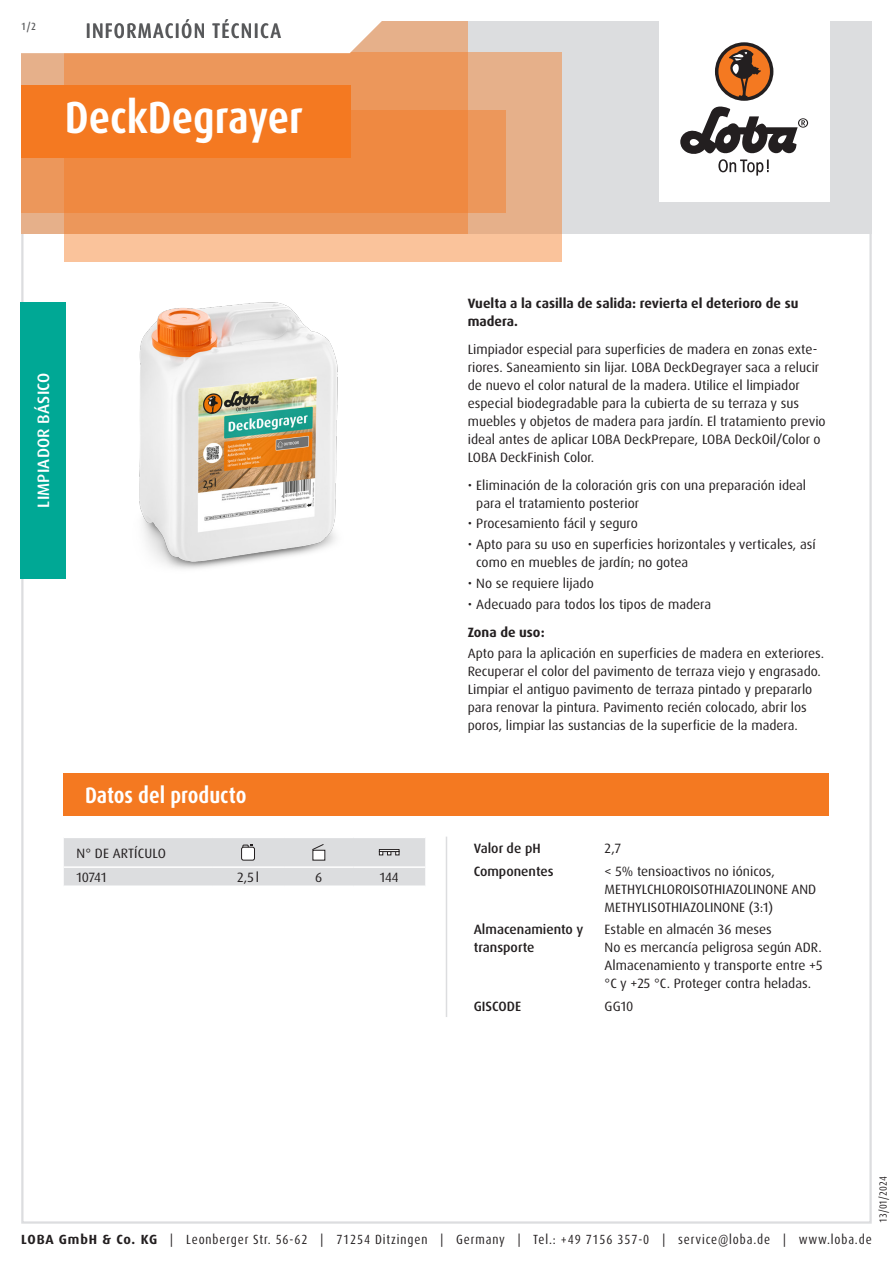
<style>
.page{position:relative;width:893px;height:1263px;background:#fff}
.page>*{position:absolute;margin:0;border:0;box-sizing:border-box;transform-origin:0 0}
.Produktname_weiss{font:700 condensed 45px "Dax Pro";color:#fff}
.Abschnitt{font:700 condensed 22.5px "Dax Pro";color:#fff}
.TI{font:500 condensed 21px "Dax Pro";letter-spacing:.06em;color:#57585a}
.Produktart_Reinigung-Pflege{font:500 16.5px "Dax Pro";letter-spacing:.01em;color:#fff}
.Text{font:13.5px/18px "Dax Pro";color:#231f20}
.Text_ohne_Silbentrennung{font:13.5px/18px "Dax Pro";color:#231f20}
.Text_Bold{font:700 13.5px/18px "Dax Pro";color:#231f20}
.Text_Medium{font:500 13.5px/18px "Dax Pro";color:#231f20}
.Text_Großbuchstaben{font:13.5px "Dax Pro";letter-spacing:.01em;color:#231f20}
.Text_zentriert{font:13.5px "Dax Pro";color:#231f20}
.t1{font:condensed 13.35px "Dax Pro";letter-spacing:.065em;color:#231f20}
.t2{font:condensed 10.5px "Dax Pro";color:#231f20}
.t3{font:500 condensed 10.5px "Dax Pro";color:#57585a}
.s1{font-weight:700;font-stretch:normal}
</style>
<div class="page">
<hr style="left:446px;top:837px;width:1px;height:180px;background:#dcdddf">
<svg style="left:64px;top:838px;width:361px;height:48px"></svg>
<div style="left:379px;top:849px;width:20px;height:3px;border:1px solid #231f20"></div>
<div style="left:64px;top:773px;width:765px;height:42px;background:#f47921"></div>
<img style="left:139px;top:302px;width:199px;height:267px">
<div style="left:20px;top:302px;width:46px;height:276px;background:#00a895"></div>
<div style="left:21px;top:21px;width:851px;height:213px;background:#dcdddf"></div>
<div style="left:659px;top:0;width:170px;height:202px;background:#fff"></div>
<svg style="left:680px;top:106px;width:128px;height:70px"></svg>
<div style="left:715px;top:42px;width:58px;height:59px;background:#231f20;border-radius:50%"></div>
<svg style="left:718px;top:45px;width:52px;height:52px"></svg>
<div style="left:64px;top:52px;width:497px;height:209px;background:linear-gradient(to right,#fec79f,#efb992)"></div>
<div style="left:21px;top:111px;width:485px;height:102px;background:#ec975b"></div>
<svg style="left:21px;top:21px;width:447px;height:213px"></svg>
<svg style="left:21px;top:21px;width:411px;height:34px"></svg>
<div style="left:21px;top:85px;width:330px;height:72px;background:#f47921"></div>
<p class="t3" style="left:21px;top:19px;width:16px">1/2</p>
<p class="TI" style="left:86px;top:17px;width:197px">INFORMACIÓN TÉCNICA</p>
<p class="Produktname_weiss" style="left:65px;top:89px;width:240px">DeckDegrayer</p>
<p class="Produktart_Reinigung-Pflege" style="left:33px;top:508px;width:136px;rotate:-90deg">LIMPIADOR BÁSICO</p>
<p class="Abschnitt" style="left:85px;top:781px;width:163px">Datos del producto</p>
<p class="Text_Großbuchstaben" style="left:77px;top:844px;width:91px">N° DE ARTÍCULO</p>
<p class="Text" style="left:77px;top:868px;width:31px">10741</p>
<p class="Text_zentriert" style="left:237px;top:868px;width:23px">2,5l</p>
<p class="Text_zentriert" style="left:315px;top:868px;width:9px">6</p>
<p class="Text_zentriert" style="left:380px;top:868px;width:20px">144</p>
<p class="Text_Bold" style="left:468px;top:295px;width:332px">Vuelta a la casilla de salida: revierta el deterioro de su madera.</p>
<p class="Text" style="left:468px;top:340px;width:359px">Limpiador especial para superficies de madera en zonas exte&shy;riores. Saneamiento sin lijar. LOBA DeckDegrayer saca a relucir de nuevo el color natural de la madera. Utilice el limpiador especial biodegradable para la cubierta de su terraza y sus muebles y objetos de madera para jardín. El tratamiento previo ideal antes de aplicar LOBA DeckPrepare, LOBA DeckOil/Color o LOBA DeckFinish Color.</p>
<p class="Text" style="left:476px;top:476px;width:331px;text-indent:-9px">• Eliminación de la coloración gris con una preparación ideal para el tratamiento posterior</p>
<p class="Text" style="left:468px;top:515px;width:172px">• Procesamiento fácil y seguro</p>
<p class="Text" style="left:476px;top:536px;width:341px;text-indent:-9px">• Apto para su uso en superficies horizontales y verticales, así como en muebles de jardín; no gotea</p>
<p class="Text" style="left:468px;top:575px;width:128px">• No se requiere lijado</p>
<p class="Text" style="left:468px;top:596px;width:245px">• Adecuado para todos los tipos de madera</p>
<p class="Text_Bold" style="left:468px;top:623px;width:78px">Zona de uso:</p>
<p class="Text" style="left:468px;top:645px;width:358px">Apto para la aplicación en superficies de madera en exteriores.<br>Recuperar el color del pavimento de terraza viejo y engrasado.<br>Limpiar el antiguo pavimento de terraza pintado y prepararlo para renovar la pintura. Pavimento recién colocado, abrir los poros, limpiar las sustancias de la superficie de la madera.</p>
<p class="Text_Medium" style="left:474px;top:840px;width:68px">Valor de pH</p>
<p class="Text_ohne_Silbentrennung" style="left:605px;top:839px;width:18px">2,7</p>
<p class="Text_Medium" style="left:474px;top:862px;width:81px">Componentes</p>
<p class="Text_ohne_Silbentrennung" style="left:605px;top:862px;width:213px">&lt; 5% tensioactivos no iónicos,<br>METHYLCHLOROISOTHIAZOLINONE AND<br>METHYLISOTHIAZOLINONE (3:1)</p>
<p class="Text_Medium" style="left:474px;top:921px;width:111px">Almacenamiento y transporte</p>
<p class="Text_ohne_Silbentrennung" style="left:605px;top:921px;width:169px">Estable en almacén 36 meses</p>
<p class="Text_ohne_Silbentrennung" style="left:605px;top:939px;width:219px">No es mercancía peligrosa según ADR.</p>
<p class="Text_ohne_Silbentrennung" style="left:605px;top:957px;width:220px">Almacenamiento y transporte entre +5 °C y +25 °C. Proteger contra heladas.</p>
<p class="Text_Medium" style="left:474px;top:997px;width:49px">GISCODE</p>
<p class="Text_ohne_Silbentrennung" style="left:605px;top:997px;width:30px">GG10</p>
<p class="t2" style="left:876px;top:1222px;width:48px;rotate:-90deg">13/01/2024</p>
<p class="t1" style="left:21px;top:1230px;width:852px"><span class="s1">LOBA GmbH &amp; Co. KG</span> | Leonberger Str. 56-62 | 71254 Ditzingen | Germany | Tel.: +49 7156 357-0 | service@loba.de | www.loba.de</p>
</div>
